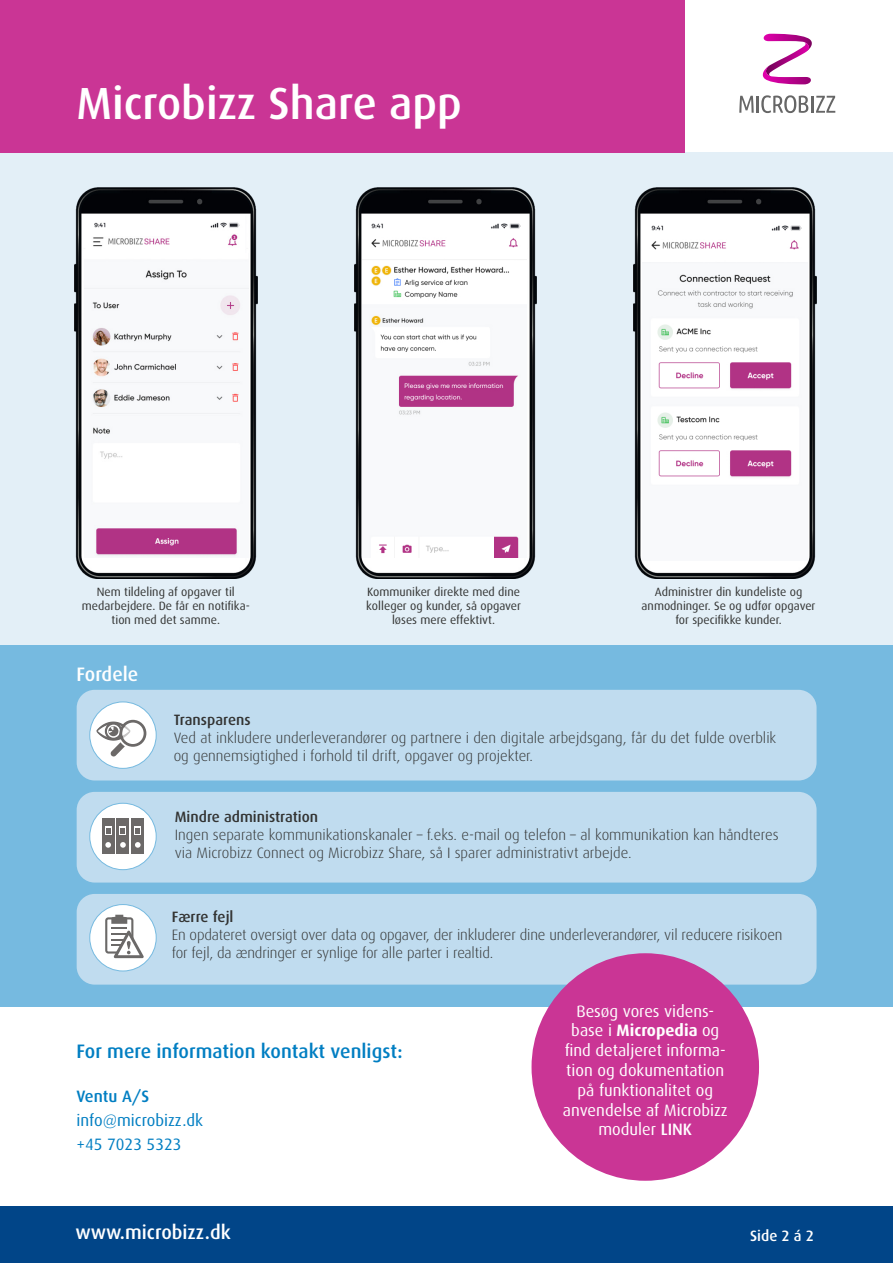
<style>
.page{position:relative;width:893px;height:1263px;background:#fff}
.page>*{position:absolute;margin:0;border:0;box-sizing:border-box;transform-origin:0 0}
.t1{font:500 45px "Dax";color:#fff}
.t2{font:500 19.5px "Dax";color:#007ec2}
.t3{font:500 19.5px "Dax";color:#fff}
.t4{font:16.5px/19.8px "Dax";color:#fff;text-align:center}
.t5{font:16.5px/24px "Dax";color:#007ec2}
.t6{font:500 16.5px "Dax";color:#007ec2}
.t7{font:300 15px/18px "Dax";color:#323332}
.t8{font:500 15px "Dax";color:#323332}
.t9{font:500 15px "Dax";color:#fff}
.t10{font:12px/14.4px "Dax";color:#323332;text-align:center}
.s1{font-weight:700}
.s2{font-weight:500}
</style>
<div class="page">
<div style="left:0;top:152px;width:893px;height:610px;background:#e3eff7"></div>
<svg style="left:762px;top:34px;width:50px;height:50px"></svg>
<svg style="left:739px;top:96px;width:15px;height:17px"></svg>
<hr style="left:756px;top:96px;width:3px;height:17px;background:#666">
<svg style="left:761px;top:95px;width:74px;height:18px"></svg>
<div style="left:0;top:0;width:685px;height:152px;background:#ca3595"></div>
<div style="left:0;top:1206px;width:893px;height:57px;background:#014588"></div>
<div style="left:0;top:645px;width:893px;height:361px;background:#76bae0"></div>
<div style="left:77px;top:690px;width:739px;height:90px;background:#c0dcef;border-radius:18px"></div>
<div style="left:90px;top:702px;width:66px;height:66px;background:#fff;border-radius:50%"></div>
<div style="left:89px;top:701px;width:68px;height:68px;border:1px solid #76bae0;border-radius:50%"></div>
<div style="left:77px;top:792px;width:739px;height:90px;background:#c0dcef;border-radius:18px"></div>
<div style="left:90px;top:803px;width:66px;height:67px;background:#fff;border-radius:50%"></div>
<div style="left:89px;top:803px;width:68px;height:67px;border:1px solid #76bae0;border-radius:50%"></div>
<div style="left:77px;top:894px;width:739px;height:91px;background:#c0dcef;border-radius:18px"></div>
<div style="left:90px;top:904px;width:66px;height:67px;background:#fff;border-radius:50%"></div>
<div style="left:89px;top:904px;width:68px;height:67px;border:1px solid #76bae0;border-radius:50%"></div>
<div style="left:531px;top:953px;width:228px;height:228px;background:#ca3595;border-radius:50%"></div>
<img style="left:75px;top:187px;width:182px;height:391px">
<img style="left:84px;top:253px;width:164px;height:305px">
<img style="left:354px;top:187px;width:183px;height:391px">
<img style="left:362px;top:216px;width:165px;height:342px">
<img style="left:634px;top:187px;width:182px;height:391px">
<img style="left:643px;top:219px;width:164px;height:342px">
<svg style="left:105px;top:915px;width:39px;height:43px"></svg>
<div style="left:102px;top:818px;width:12px;height:35px;background:#6c6968"></div>
<svg style="left:105px;top:842px;width:6px;height:6px"></svg>
<div style="left:105px;top:826px;width:6px;height:8px;background:#fff"></div>
<svg style="left:106px;top:828px;width:4px;height:5px"></svg>
<div style="left:117px;top:818px;width:12px;height:35px;background:#6c6968"></div>
<svg style="left:120px;top:842px;width:6px;height:6px"></svg>
<div style="left:120px;top:826px;width:6px;height:8px;background:#fff"></div>
<svg style="left:121px;top:828px;width:4px;height:5px"></svg>
<div style="left:132px;top:818px;width:12px;height:35px;background:#6c6968"></div>
<svg style="left:135px;top:842px;width:6px;height:6px"></svg>
<div style="left:135px;top:826px;width:6px;height:8px;background:#fff"></div>
<svg style="left:135px;top:828px;width:5px;height:5px"></svg>
<svg style="left:96px;top:720px;width:50px;height:36px"></svg>
<h1 class="t1" style="left:77px;top:78px;width:387px">Microbizz Share app</h1>
<p class="t10" style="left:82px;top:584px;width:169px">Nem tildeling af opgaver til medarbejdere. De får en notifika&shy;tion med det samme.</p>
<h2 class="t3" style="left:77px;top:663px;width:63px">Fordele</h2>
<p class="t10" style="left:366px;top:584px;width:156px">Kommuniker direkte med dine kolleger og kunder, så opgaver løses mere effektivt.</p>
<p class="t10" style="left:642px;top:584px;width:175px">Administrer din kundeliste og anmodninger. Se og udfør opgaver for specifikke kunder.</p>
<p class="t8" style="left:174px;top:711px;width:78px">Transparens</p>
<p class="t7" style="left:174px;top:729px;width:604px">Ved at inkludere underleverandører og partnere i den digitale arbejdsgang, får du det fulde overblik og gennemsigtighed i forhold til drift, opgaver og projekter.</p>
<p class="t8" style="left:175px;top:808px;width:145px">Mindre administration</p>
<p class="t7" style="left:175px;top:826px;width:605px">Ingen separate kommunikationskanaler – f.eks. e-mail og telefon – al kommunikation kan håndteres via Microbizz Connect og Microbizz Share, så I sparer administrativt arbejde.</p>
<p class="t8" style="left:172px;top:908px;width:63px">Færre fejl</p>
<p class="t7" style="left:172px;top:926px;width:612px">En opdateret oversigt over data og opgaver, der inkluderer dine underleverandører, vil reducere risikoen for fejl, da ændringer er synlige for alle parter i realtid.</p>
<h2 class="t2" style="left:77px;top:1040px;width:328px">For mere information kontakt venligst:</h2>
<p class="t6" style="left:77px;top:1086px;width:74px">Ventu A/S</p>
<p class="t5" style="left:77px;top:1108px;width:128px">info@microbizz.dk +45 7023 5323</p>
<h2 class="t3" style="left:75px;top:1221px;width:157px">www.microbizz.dk</h2>
<p class="t4" style="left:563px;top:1001px;width:166px">Besøg vores videns&shy;base i <span class="s1">Micropedia</span> og find detaljeret informa&shy;tion og dokumentation på funktionalitet og anvendelse af Microbizz moduler <span class="s2">LINK</span></p>
<p class="t9" style="left:750px;top:1227px;width:65px">Side 2 á 2</p>
</div>
